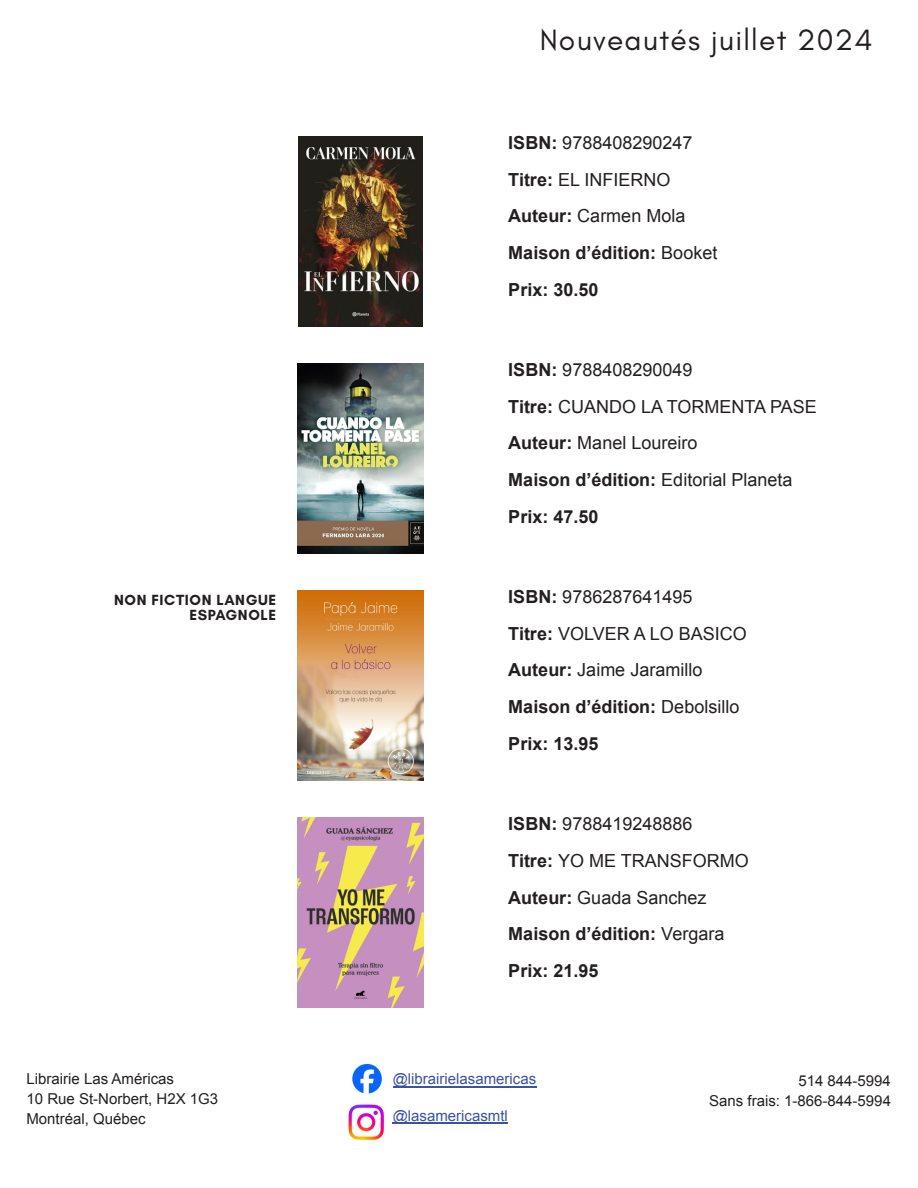
<style>
.page{position:relative;width:918px;height:1188px;background:#fff}
.page>*{position:absolute;margin:0;border:0;box-sizing:border-box;transform-origin:0 0}
.t1{font:30px "Glacial Indifference";letter-spacing:.04em;color:#231f20}
.t2{font:18px/36.6px "Arial";color:#231f20}
.t3{font:700 18px/36.6px "Arial";color:#231f20}
.t4{font:15px/20px "Arial";color:#231f20}
.t5{font:15px "Arial";color:#3a53a3}
.t6{font:700 15px/15px "Glacial Indifference";letter-spacing:.04em;color:#231f20;text-align:right}
.s1{font-weight:400}
.s2{font-weight:700}
</style>
<div class="page">
<img style="left:299px;top:136px;width:123px;height:191px">
<img style="left:298px;top:363px;width:125px;height:191px">
<img style="left:298px;top:590px;width:125px;height:191px">
<img style="left:297px;top:817px;width:127px;height:191px">
<img style="left:352px;top:1063px;width:30px;height:31px">
<img style="left:348px;top:1104px;width:45px;height:36px">
<hr style="left:393px;top:1086px;width:143px;height:1px;background:#3a53a3">
<hr style="left:393px;top:1122px;width:115px;height:1px;background:#3a53a3">
<h1 class="t1" style="left:540px;top:27px;width:334px">Nouveautés juillet 2024</h1>
<p class="t3" style="left:508px;top:126px;width:211px">ISBN: <span class="s1">9788408290247<br></span>Titre: <span class="s1">EL INFIERNO<br></span>Auteur: <span class="s1">Carmen Mola<br></span>Maison d’édition: <span class="s1">Booket<br></span>Prix: 30.50</p>
<p class="t6" style="left:114px;top:594px;width:163px">NON FICTION LANGUE<br>ESPAGNOLE</p>
<p class="t2" style="left:508px;top:353px;width:310px"><span class="s2">ISBN:</span> 9788408290049<br><span class="s2">Titre:</span> CUANDO LA TORMENTA PASE<br><span class="s2">Auteur:</span> Manel Loureiro<br><span class="s2">Maison d’édition:</span> Editorial Planeta<br><span class="s2">Prix: 47.50</span></p>
<p class="t2" style="left:508px;top:580px;width:240px"><span class="s2">ISBN:</span> 9786287641495<br><span class="s2">Titre:</span> VOLVER A LO BASICO<br><span class="s2">Auteur:</span> Jaime Jaramillo<br><span class="s2">Maison d’édition:</span> Debolsillo<br><span class="s2">Prix: 13.95</span></p>
<p class="t2" style="left:508px;top:807px;width:242px"><span class="s2">ISBN:</span> 9788419248886<br><span class="s2">Titre:</span> YO ME TRANSFORMO<br><span class="s2">Auteur:</span> Guada Sanchez<br><span class="s2">Maison d’édition:</span> Vergara<br><span class="s2">Prix: 21.95</span></p>
<p class="t5" style="left:393px;top:1074px;width:145px">@librairielasamericas</p>
<p class="t5" style="left:393px;top:1110px;width:117px">@lasamericasmtl</p>
<p class="t4" style="left:26px;top:1071px;width:193px">Librairie Las Américas<br>10 Rue St-Norbert, H2X 1G3<br>Montréal, Québec</p>
<p class="t4" style="left:709px;top:1072px;width:183px;text-align:right">514 844-5994<br>Sans frais: 1-866-844-5994</p>
</div>
